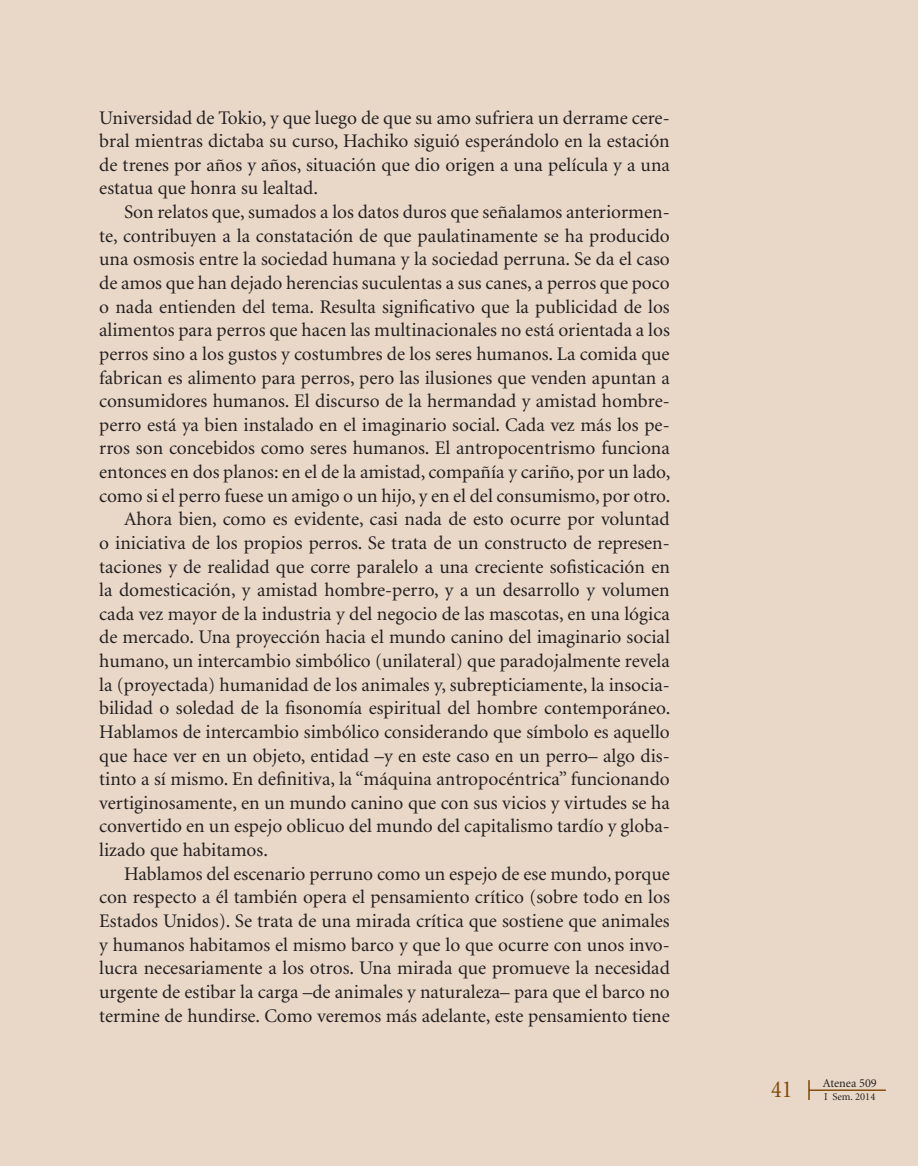
<style>
.page{position:relative;width:918px;height:1166px;background:#e9d8c7}
.page>*{position:absolute;margin:0;border:0;box-sizing:border-box;transform-origin:0 0}
.t1{font:24.5px "Minion";color:#7d4704;scale:.9 1}
.Texto_de_cuerpo_1ª_s{font:19.25px/23.6px "Minion";color:#231f20;text-align:justify}
.t2{font:12.25px "Minion";color:#231f20}
.t3{font:10.5px "Minion";color:#231f20}
</style>
<div class="page">
<hr style="left:809px;top:1090px;width:76px;height:1px;background:#7d4704">
<svg style="left:808px;top:1080px;width:1px;height:20px"></svg>
<p class="Texto_de_cuerpo_1ª_s" style="left:99px;top:106px;width:572px">Universidad de Tokio, y que luego de que su amo sufriera un derrame cere&shy;bral mientras dictaba su curso, Hachiko siguió esperándolo en la estación de trenes por años y años, situación que dio origen a una película y a una estatua que honra su lealtad.</p>
<p class="Texto_de_cuerpo_1ª_s" style="left:99px;top:201px;width:572px;text-indent:25px">Son relatos que, sumados a los datos duros que señalamos anteriormen&shy;te, contribuyen a la constatación de que paulatinamente se ha producido una osmosis entre la sociedad humana y la sociedad perruna. Se da el caso de amos que han dejado herencias suculentas a sus canes, a perros que poco o nada entienden del tema. Resulta significativo que la publicidad de los alimentos para perros que hacen las multinacionales no está orientada a los perros sino a los gustos y costumbres de los seres humanos. La comida que fabrican es alimento para perros, pero las ilusiones que venden apuntan a consumidores humanos. El discurso de la hermandad y amistad hombre&shy;perro está ya bien instalado en el imaginario social. Cada vez más los pe&shy;rros son concebidos como seres humanos. El antropocentrismo funciona entonces en dos planos: en el de la amistad, compañía y cariño, por un lado, como si el perro fuese un amigo o un hijo, y en el del consumismo, por otro.</p>
<p class="Texto_de_cuerpo_1ª_s" style="left:99px;top:508px;width:572px;text-indent:25px">Ahora bien, como es evidente, casi nada de esto ocurre por voluntad o iniciativa de los propios perros. Se trata de un constructo de represen&shy;taciones y de realidad que corre paralelo a una creciente sofisticación en la domesticación, y amistad hombre-perro, y a un desarrollo y volumen cada vez mayor de la industria y del negocio de las mascotas, en una lógica de mercado. Una proyección hacia el mundo canino del imaginario social humano, un intercambio simbólico (unilateral) que paradojalmente revela la (proyectada) humanidad de los animales y, subrepticiamente, la insocia&shy;bilidad o soledad de la fisonomía espiritual del hombre contemporáneo.<br>Hablamos de intercambio simbólico considerando que símbolo es aquello que hace ver en un objeto, entidad –y en este caso en un perro– algo dis&shy;tinto a sí mismo. En definitiva, la “máquina antropocéntrica” funcionando vertiginosamente, en un mundo canino que con sus vicios y virtudes se ha convertido en un espejo oblicuo del mundo del capitalismo tardío y globa&shy;lizado que habitamos.</p>
<p class="Texto_de_cuerpo_1ª_s" style="left:99px;top:862px;width:572px;text-indent:25px">Hablamos del escenario perruno como un espejo de ese mundo, porque con respecto a él también opera el pensamiento crítico (sobre todo en los Estados Unidos). Se trata de una mirada crítica que sostiene que animales y humanos habitamos el mismo barco y que lo que ocurre con unos invo&shy;lucra necesariamente a los otros. Una mirada que promueve la necesidad urgente de estibar la carga –de animales y naturaleza– para que el barco no termine de hundirse. Como veremos más adelante, este pensamiento tiene</p>
<p class="t2" style="left:823px;top:1077px;width:56px">Atenea 509</p>
<p class="t1" style="left:771px;top:1077px;width:25px">41</p>
<p class="t3" style="left:824px;top:1091px;width:53px">I Sem. 2014</p>
</div>
